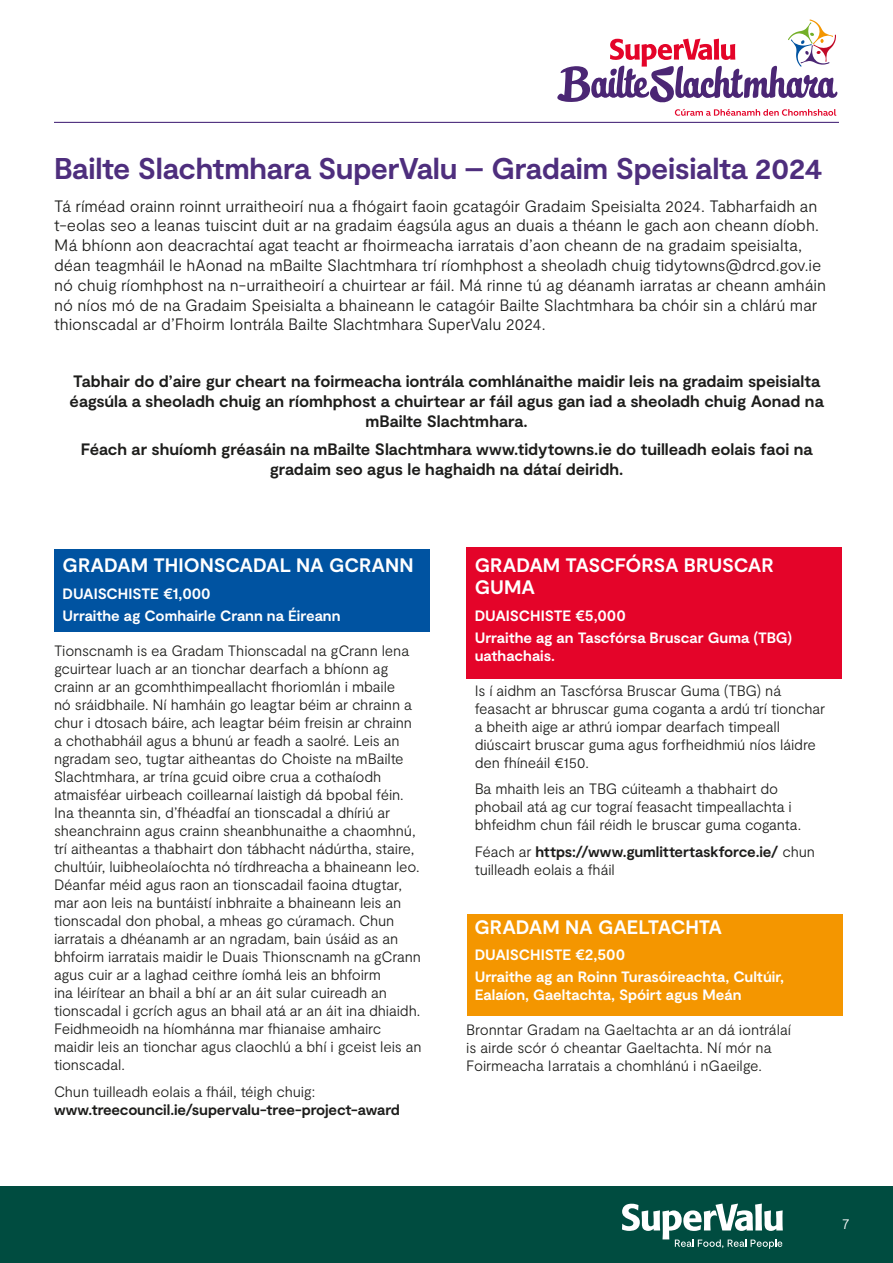
<style>
.page{position:relative;width:893px;height:1263px;background:#fff}
.page>*{position:absolute;margin:0;border:0;box-sizing:border-box;transform-origin:0 0}
.t1{font:700 30px "Moderat";letter-spacing:-.01em;color:#4e2e7d}
.t2{font:700 19.5px/22.5px "Moderat";letter-spacing:-.005em;color:#fff}
.t3{font:300 16.5px/19.8px "Moderat";letter-spacing:-.005em;color:#1d1d1b}
.t4{font:700 16.5px/19.8px "Moderat";letter-spacing:-.005em;color:#1d1d1b;text-align:center}
.t5{font:300 15px/18px "Moderat";letter-spacing:-.01em;color:#1d1d1b}
.t6{font:700 15px/22.2px "Moderat";letter-spacing:-.005em;color:#fff}
.t7{font:700 15px/18px "Moderat";letter-spacing:-.01em;color:#1d1d1b}
.t8{font:300 15px "Moderat";color:#fff}
.s1{font-weight:300}
</style>
<div class="page">
<div style="left:0;top:1186px;width:893px;height:77px;background:#004c40"></div>
<hr style="left:54px;top:122px;width:785px;height:1px;background:#4e2e7d">
<svg style="left:557px;top:20px;width:280px;height:82px"></svg>
<svg style="left:675px;top:109px;width:161px;height:7px"></svg>
<svg style="left:622px;top:1203px;width:161px;height:46px"></svg>
<div style="left:466px;top:547px;width:376px;height:131px;background:#e40429"></div>
<div style="left:54px;top:549px;width:375px;height:82px;background:#0053a1"></div>
<div style="left:467px;top:914px;width:375px;height:102px;background:#f49600"></div>
<h1 class="t1" style="left:54px;top:151px;width:770px">Bailte Slachtmhara SuperValu – Gradaim Speisialta 2024</h1>
<p class="t3" style="left:54px;top:196px;width:773px">Tá ríméad orainn roinnt urraitheoirí nua a fhógairt faoin gcatagóir Gradaim Speisialta 2024. Tabharfaidh an t-eolas seo a leanas tuiscint duit ar na gradaim éagsúla agus an duais a théann le gach aon cheann díobh.<br>Má bhíonn aon deacrachtaí agat teacht ar fhoirmeacha iarratais d’aon cheann de na gradaim speisialta, déan teagmháil le hAonad na mBailte Slachtmhara trí ríomhphost a sheoladh chuig tidytowns@drcd.gov.ie nó chuig ríomhphost na n-urraitheoirí a chuirtear ar fáil. Má rinne tú ag déanamh iarratas ar cheann amháin nó níos mó de na Gradaim Speisialta a bhaineann le catagóir Bailte Slachtmhara ba chóir sin a chlárú mar thionscadal ar d’Fhoirm Iontrála Bailte Slachtmhara SuperValu 2024.</p>
<p class="t4" style="left:70px;top:372px;width:756px">Tabhair do d’aire gur cheart na foirmeacha iontrála comhlánaithe maidir leis na gradaim speisialta éagsúla a sheoladh chuig an ríomhphost a chuirtear ar fáil agus gan iad a sheoladh chuig Aonad na mBailte Slachtmhara.</p>
<p class="t4" style="left:81px;top:440px;width:733px">Féach ar shuíomh gréasáin na mBailte Slachtmhara www.tidytowns.ie do tuilleadh eolais faoi na gradaim seo agus le haghaidh na dátaí deiridh.</p>
<h2 class="t2" style="left:63px;top:555px;width:353px">GRADAM THIONSCADAL NA GCRANN</h2>
<p class="t6" style="left:63px;top:583px;width:280px">DUAISCHISTE €1,000<br>Urraithe ag Comhairle Crann na Éireann</p>
<p class="t5" style="left:54px;top:642px;width:369px">Tionscnamh is ea Gradam Thionscadal na gCrann lena gcuirtear luach ar an tionchar dearfach a bhíonn ag crainn ar an gcomhthimpeallacht fhoriomlán i mbaile<br>nó sráidbhaile. Ní hamháin go leagtar béim ar chrainn a chur i dtosach báire, ach leagtar béim freisin ar chrainn a chothabháil agus a bhunú ar feadh a saolré. Leis an ngradam seo, tugtar aitheantas do Choiste na mBailte Slachtmhara, ar trína gcuid oibre crua a cothaíodh atmaisféar uirbeach coillearnaí laistigh dá bpobal féin.<br>Ina theannta sin, d’fhéadfaí an tionscadal a dhíriú ar sheanchrainn agus crainn sheanbhunaithe a chaomhnú, trí aitheantas a thabhairt don tábhacht nádúrtha, staire, chultúir, luibheolaíochta nó tírdhreacha a bhaineann leo.<br>Déanfar méid agus raon an tionscadail faoina dtugtar, mar aon leis na buntáistí inbhraite a bhaineann leis an tionscadal don phobal, a mheas go cúramach. Chun iarratais a dhéanamh ar an ngradam, bain úsáid as an bhfoirm iarratais maidir le Duais Thionscnamh na gCrann agus cuir ar a laghad ceithre íomhá leis an bhfoirm<br>ina léirítear an bhail a bhí ar an áit sular cuireadh an tionscadal i gcrích agus an bhail atá ar an áit ina dhiaidh.<br>Feidhmeoidh na híomhánna mar fhianaise amhairc maidir leis an tionchar agus claochlú a bhí i gceist leis an tionscadal.</p>
<p class="t5" style="left:54px;top:1082px;width:263px">Chun tuilleadh eolais a fháil, téigh chuig:</p>
<p class="t7" style="left:54px;top:1101px;width:348px">www.treecouncil.ie/supervalu-tree-project-award</p>
<h2 class="t2" style="left:475px;top:554px;width:300px">GRADAM TASCFÓRSA BRUSCAR<br>GUMA</h2>
<p class="t6" style="left:475px;top:605px;width:319px">DUAISCHISTE €5,000<br>Urraithe ag an Tascfórsa Bruscar Guma (TBG)</p>
<p class="t6" style="left:475px;top:645px;width:82px">uathachais.</p>
<p class="t5" style="left:475px;top:682px;width:352px">Is í aidhm an Tascfórsa Bruscar Guma (TBG) ná feasacht ar bhruscar guma coganta a ardú trí tionchar a bheith aige ar athrú iompar dearfach timpeall diúscairt bruscar guma agus forfheidhmiú níos láidre den fhíneáil €150.</p>
<p class="t5" style="left:475px;top:780px;width:328px">Ba mhaith leis an TBG cúiteamh a thabhairt do phobail atá ag cur tograí feasacht timpeallachta i bhfeidhm chun fáil réidh le bruscar guma coganta.</p>
<p class="t7" style="left:475px;top:843px;width:342px"><span class="s1">Féach ar</span> https://www.gumlittertaskforce.ie/ <span class="s1">chun tuilleadh eolais a fháil</span></p>
<h2 class="t2" style="left:474px;top:916px;width:249px">GRADAM NA GAELTACHTA</h2>
<p class="t6" style="left:475px;top:944px;width:311px">DUAISCHISTE €2,500<br>Urraithe ag an Roinn Turasóireachta, Cultúir,</p>
<p class="t6" style="left:475px;top:985px;width:268px">Ealaíon, Gaeltachta, Spóirt agus Meán</p>
<p class="t5" style="left:466px;top:1021px;width:326px">Bronntar Gradam na Gaeltachta ar an dá iontrálaí is airde scór ó cheantar Gaeltachta. Ní mór na<br>Foirmeacha Iarratais a chomhlánú i nGaeilge.</p>
<p class="t8" style="left:842px;top:1215px;width:9px">7</p>
</div>
